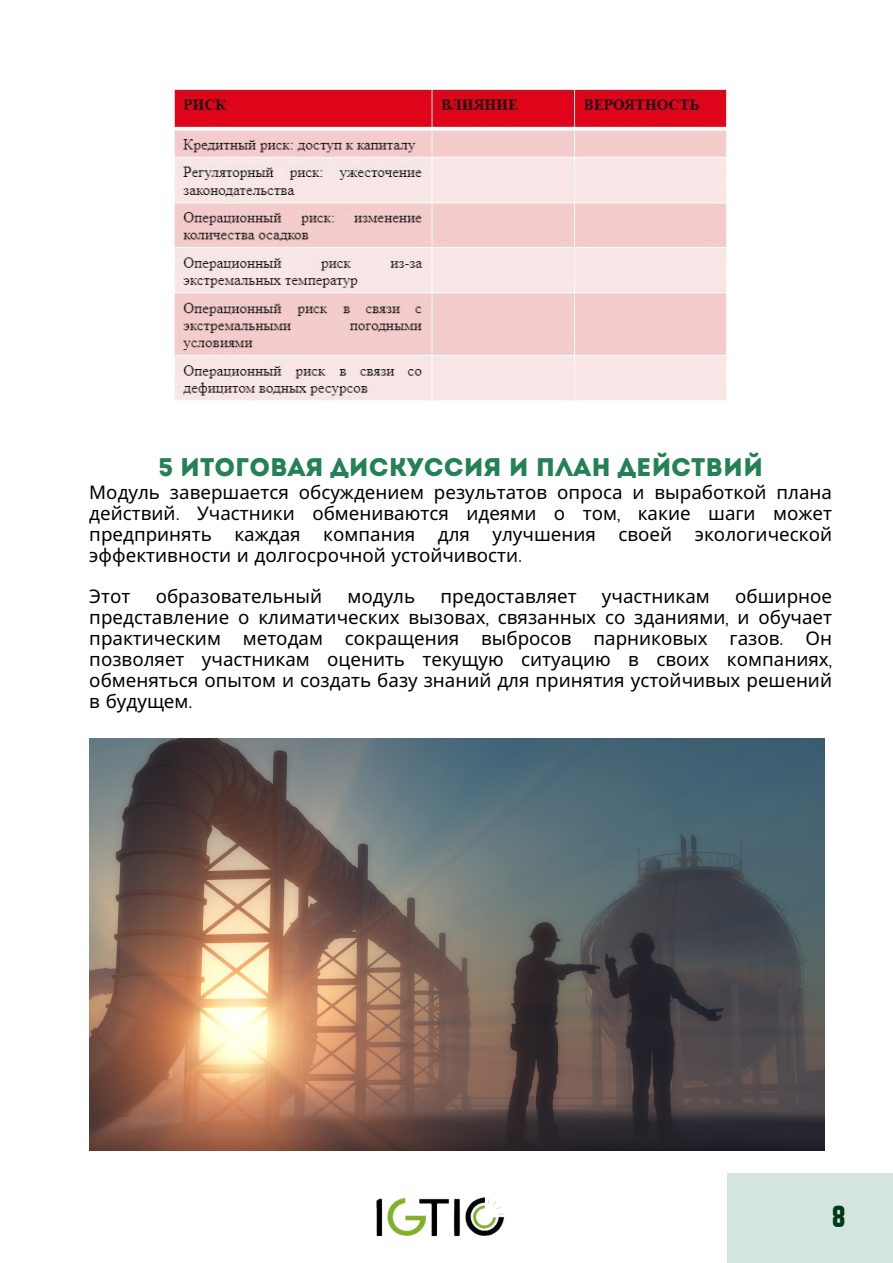
<style>
.page{position:relative;width:893px;height:1263px;background:#fff}
.page>*{position:absolute;margin:0;border:0;box-sizing:border-box;transform-origin:0 0}
.t1{font:31.35px "Cheddar";color:#013919}
.t2{font:25.5px "Intro";color:#258056}
.t3{font:18.75px/20.9px "Noto Sans";color:#000;text-align:justify}
.s1{font-family:"Poppins";font-weight:300}
</style>
<div class="page">
<div style="left:728px;top:1174px;width:165px;height:89px;background:#d3e5dd"></div>
<img style="left:376px;top:1197px;width:129px;height:40px">
<img style="left:171px;top:89px;width:557px;height:312px">
<img style="left:89px;top:738px;width:735px;height:412px">
<p class="t2" style="left:158px;top:457px;width:606px">5 Итоговая дискуссия и план действий</p>
<p class="t3" style="left:89px;top:482px;width:744px">Модуль завершается обсуждением результатов опроса и выработкой плана действий<span class="s1">.</span> Участники обмениваются идеями о том<span class="s1">,</span> какие шаги может предпринять каждая компания для улучшения своей экологической эффективности и долгосрочной устойчивости<span class="s1">.</span></p>
<p class="t3" style="left:89px;top:586px;width:43px">Этот</p>
<p class="t3" style="left:156px;top:586px;width:168px">образовательный</p>
<p class="t3" style="left:347px;top:586px;width:69px">модуль</p>
<p class="t3" style="left:440px;top:586px;width:138px">предоставляет</p>
<p class="t3" style="left:602px;top:586px;width:109px">участникам</p>
<p class="t3" style="left:89px;top:586px;width:744px;text-indent:646px">обширное представление о климатических вызовах<span class="s1">,</span> связанных со зданиями<span class="s1">,</span> и обучает практическим методам сокращения выбросов парниковых газов<span class="s1">.</span> Он позволяет участникам оценить текущую ситуацию в своих компаниях<span class="s1">, </span>обменяться опытом и создать базу знаний для принятия устойчивых решений в будущем<span class="s1">.</span></p>
<p class="t1" style="left:832px;top:1202px;width:15px">8</p>
</div>
